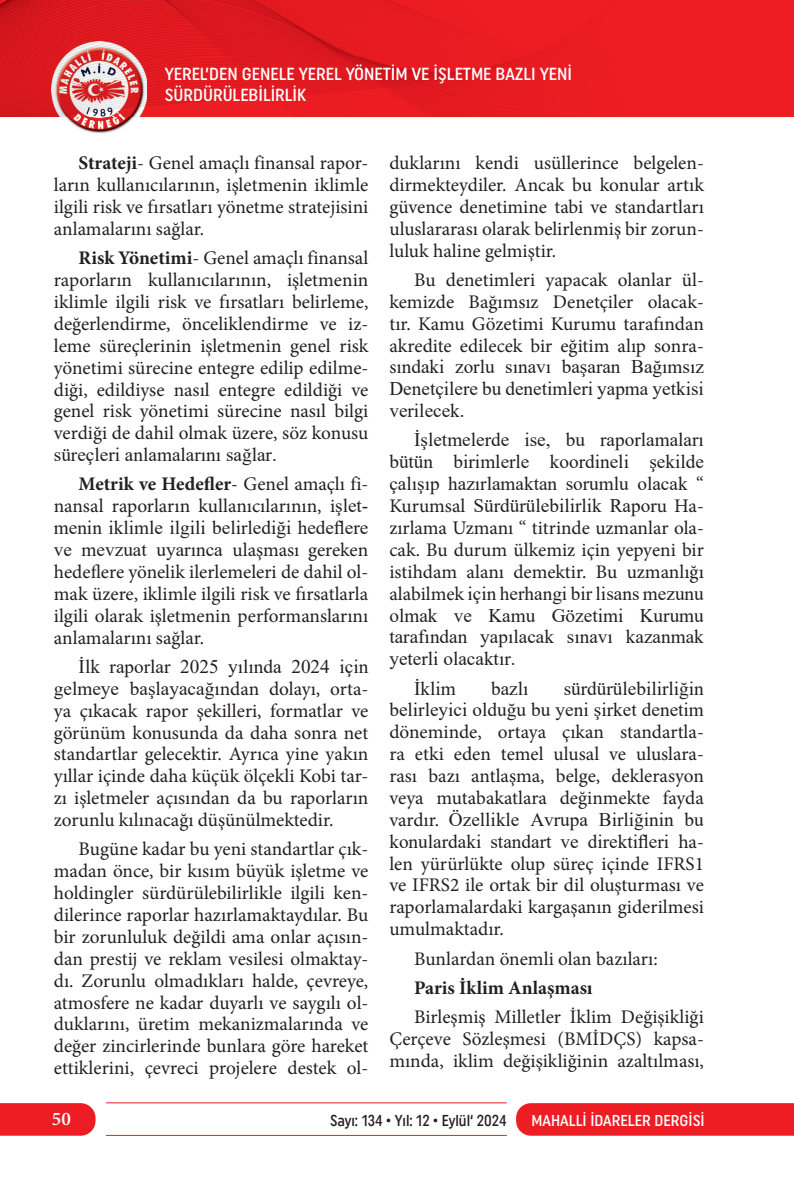
<style>
.page{position:relative;width:794px;height:1191px;background:#fff}
.page>*{position:absolute;margin:0;border:0;box-sizing:border-box;transform-origin:0 0}
.t1{font:19.25px/21.9px "Minion Pro";color:#231f20;text-align:justify}
.t2{font:19.25px/21.9px "Times New Roman";color:#231f20;text-align:justify}
.t3{font:700 19.25px "Minion Pro";color:#231f20}
.t4{font:600 19.25px "Minion Pro";color:#fff}
.t5{font:500 17.5px/21px "Uniform Condensed";color:#fff}
.t6{font:15.75px "Uniform Condensed 2";color:#231f20;scale:.95 1}
.t7{font:500 15.75px "Uniform Condensed";color:#fff}
.s1{font-weight:700}
.s2{font-family:"Times New Roman"}
.s3{font-family:"Minion Pro"}
</style>
<div class="page">
<div style="left:516px;top:1103px;width:278px;height:32px;background:#ee1d23"></div>
<div style="left:0;top:1103px;width:95px;height:32px;background:#ee1d23"></div>
<hr style="left:106px;top:1102px;width:401px;height:1px;background:#ee1d23">
<hr style="left:106px;top:1135px;width:401px;height:1px;background:#ee1d23">
<img style="left:51px;top:58px;width:96px;height:75px">
<img style="left:0;top:0;width:785px;height:58px">
<img style="left:0;top:58px;width:51px;height:59px">
<img style="left:147px;top:58px;width:638px;height:59px">
<p class="t5" style="left:165px;top:63px;width:409px">YEREL’DEN GENELE YEREL YÖNETİM VE İŞLETME BAZLI YENİ<br>SÜRDÜRÜLEBİLİRLİK</p>
<p class="t1" style="left:54px;top:152px;width:316px;text-indent:25px"><span class="s1">Strateji</span>- Genel amaçlı finansal rapor&shy;ların kullanıcılarının, işletmenin iklimle ilgili risk ve fırsatları yönetme stratejisini anlamalarını sağlar.</p>
<p class="t1" style="left:54px;top:247px;width:316px;text-indent:25px"><span class="s1">Risk Yönetimi</span>- Genel amaçlı finansal raporların kullanıcılarının, işletmenin iklimle ilgili risk ve fırsatları belirleme, değerlendirme, önceliklendirme ve iz&shy;leme süreçlerinin işletmenin genel risk yönetimi sürecine entegre edilip edilme&shy;diği, edildiyse nasıl entegre edildiği ve genel risk yönetimi sürecine nasıl bilgi verdiği de dahil olmak üzere, söz konusu</p>
<p class="t2" style="left:54px;top:443px;width:224px">süreçleri anlamalarını sağlar.</p>
<p class="t1" style="left:54px;top:473px;width:316px;text-align:right"><span class="s1">Metrik ve Hedefler</span>- Genel amaçlı fi&shy;nansal raporların kullanıcılarının, i<span class="s2">şlet-</span></p>
<p class="t2" style="left:54px;top:516px;width:316px">menin iklimle ilgili belirlediği hedeflere ve mevzuat uyarınca <span class="s3">ulaşması gereken</span></p>
<p class="t1" style="left:54px;top:561px;width:316px">hedeflere yönelik ilerlemeleri de dahil ol&shy;mak üzere, iklimle ilgili risk ve fırsatlarla ilgili olarak işletmenin performanslarını anlamalarını sağlar.</p>
<p class="t2" style="left:54px;top:655px;width:316px;text-align:right">İlk raporlar 2025 yılında 2024 için gelmeye başlayacağı<span class="s3">ndan dolayı, orta-</span></p>
<p class="t1" style="left:54px;top:699px;width:316px">ya çıkacak rapor şekilleri, formatlar ve görünüm konusunda da daha sonra net standartlar gelecektir. Ayrıca yine yakın yıllar içinde daha küçük ölçekli Kobi tar&shy;zı işletmeler açısından da bu raporların zorunlu kılınacağı düşünülmektedir.</p>
<p class="t1" style="left:54px;top:838px;width:316px;text-indent:25px">Bugüne kadar bu yeni standartlar çık&shy;madan önce, bir kısım büyük işletme ve holdingler sürdürülebilirlikle ilgili ken&shy;dilerince raporlar hazırlamaktaydılar. Bu bir zorunluluk değildi ama onlar açısın&shy;dan prestij ve reklam vesilesi olmaktay&shy;dı. Zorunlu olmadıkları halde, çevreye, atmosfere ne kadar duyarlı ve saygılı ol&shy;duklarını, üretim mekanizmalarında ve değer zincirlerinde bunlara göre hareket ettiklerini, çevreci projelere destek ol-</p>
<p class="t1" style="left:389px;top:152px;width:316px">duklarını kendi usüllerince belgelen&shy;dirmekteydiler. Ancak bu konular artık güvence denetimine tabi ve standartları uluslararası olarak belirlenmiş bir zorun&shy;luluk haline gelmiştir.</p>
<p class="t1" style="left:389px;top:269px;width:316px;text-indent:25px">Bu denetimleri yapacak olanlar ül&shy;kemizde Bağımsız Denetçiler olacak&shy;tır. Kamu Gözetimi Kurumu tarafından akredite edilecek bir eğitim alıp sonra-</p>
<p class="t2" style="left:389px;top:355px;width:316px"><span class="s3">s</span>ındaki zorlu sınavı başaran Bağımsız Denetçilere bu denetimleri yapma yetkisi verilecek.</p>
<p class="t2" style="left:389px;top:428px;width:316px;text-indent:25px">İşletmelerde ise, bu raporlamaları bütün birimlerle koordineli şekilde çalışıp hazırlamaktan sorumlu olacak <span class="s3">“ Kurumsal</span> Sürdürülebilirlik Rapor<span class="s3">u Ha-</span></p>
<p class="t1" style="left:389px;top:517px;width:316px">zırlama Uzmanı “ titrinde uzmanlar ola&shy;cak. Bu durum ülkemiz için yepyeni bir istihdam alanı demektir. Bu uzmanlığı</p>
<p class="t2" style="left:389px;top:581px;width:316px"><span class="s3">alabilmek</span> için herhangi bir lisans mezunu olmak ve Kamu Gözetimi Kurumu tarafından yapılacak sınavı kazanmak yeterli olacaktır.</p>
<p class="t2" style="left:414px;top:676px;width:43px">İklim</p>
<p class="t2" style="left:491px;top:676px;width:39px">bazlı</p>
<p class="t2" style="left:389px;top:676px;width:316px;text-align:right">sürdürülebilirliğin<br>belirleyici olduğu bu yeni şirket denetim</p>
<p class="t1" style="left:389px;top:721px;width:316px">döneminde, ortaya çıkan standartla&shy;ra etki eden temel ulusal ve uluslara&shy;rası bazı antlaşma, belge, deklerasyon veya mutabakatlara değinmekte fayda</p>
<p class="t2" style="left:389px;top:808px;width:316px"><span class="s3">vardır.</span> Özellikle Avrupa Birliğinin bu konulardaki standart ve direktifleri <span class="s3">ha-</span></p>
<p class="t1" style="left:389px;top:852px;width:316px">len yürürlükte olup süreç içinde IFRS1 ve IFRS2 ile ortak bir dil oluşturması ve raporlamalardaki kargaşanın giderilmesi umulmaktadır.</p>
<p class="t1" style="left:414px;top:947px;width:245px">Bunlardan önemli olan bazıları:</p>
<p class="t3" style="left:414px;top:974px;width:180px">Paris İklim Anlaşması</p>
<p class="t1" style="left:389px;top:1006px;width:316px;text-indent:25px">Birleşmiş Milletler İklim Değişikliği Çerçeve Sözleşmesi (BMİDÇS) kapsa&shy;mında, iklim değişikliğinin azaltılması,</p>
<p class="t4" style="left:52px;top:1105px;width:20px">50</p>
<p class="t6" style="left:330px;top:1111px;width:187px">Sayı: 134 • Yıl: 12 • Eylül‘ 2024</p>
<p class="t7" style="left:531px;top:1111px;width:175px">MAHALLİ İDARELER DERGİSİ</p>
</div>
